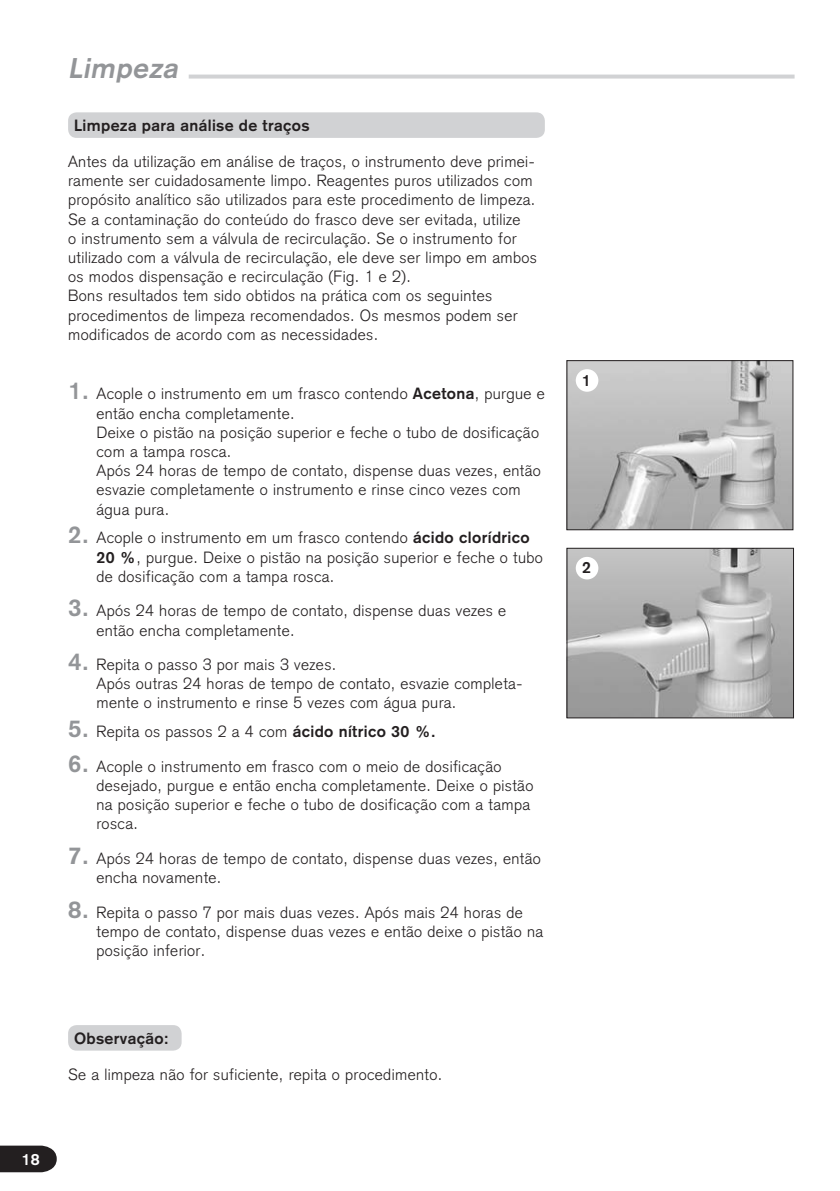
<style>
.page{position:relative;width:840px;height:1191px;background:#fff}
.page>*{position:absolute;margin:0;border:0;box-sizing:border-box;transform-origin:0 0}
.t1{font:italic 700 28px "Akzidenz Grotesk";color:#939598}
.t2{font:300 16px/19.2px "Akzidenz Grotesk";letter-spacing:.025em;color:#231f20}
.t3{font:700 16px "Akzidenz Grotesk";letter-spacing:.025em;color:#231f20}
.t4{font:700 16px "Akzidenz Grotesk";color:#fff}
.s1{font-weight:700;font-size:24px;color:#939598}
.s2{font-weight:700}
</style>
<div class="page">
<img style="left:568px;top:362px;width:223px;height:166px">
<div style="left:566px;top:360px;width:227px;height:170px;border:1px solid #231f20"></div>
<div style="left:575px;top:369px;width:23px;height:23px;background:#fff;border-radius:50%"></div>
<img style="left:568px;top:550px;width:223px;height:166px">
<div style="left:566px;top:548px;width:227px;height:170px;border:1px solid #231f20"></div>
<div style="left:575px;top:557px;width:23px;height:22px;background:#fff;border-radius:50%"></div>
<svg style="left:0;top:1145px;width:57px;height:27px;background:#353132"></svg>
<svg style="left:189px;top:75px;width:605px;height:4px;background:#d6d6d8"></svg>
<div style="left:68px;top:112px;width:476px;height:26px;background:#d1d2d4;border-radius:9px"></div>
<div style="left:68px;top:1025px;width:113px;height:25px;background:#d1d2d4;border-radius:9px"></div>
<h1 class="t1" style="left:68px;top:52px;width:117px">Limpeza</h1>
<p class="t3" style="left:74px;top:116px;width:237px">Limpeza para análise de traços</p>
<p class="t2" style="left:68px;top:152px;width:470px">Antes da utilização em análise de traços, o instrumento deve primei&shy;ramente ser cuidadosamente limpo. Reagentes puros utilizados com propósito analítico são utilizados para este procedimento de limpeza.<br>Se a contaminação do conteúdo do frasco deve ser evitada, utilize<br>o instrumento sem a válvula de recirculação. Se o instrumento for utilizado com a válvula de recirculação, ele deve ser limpo em ambos os modos dispensação e recirculação (Fig. 1 e 2).<br>Bons resultados tem sido obtidos na prática com os seguintes procedimentos de limpeza recomendados. Os mesmos podem ser modificados de acordo com as necessidades.</p>
<p class="t2" style="left:96px;top:384px;width:449px;text-indent:-28px"><span class="s1">1.</span> Acople o instrumento em um frasco contendo <span class="s2">Acetona</span>, purgue e então encha completamente.<br>Deixe o pistão na posição superior e feche o tubo de dosificação com a tampa rosca.<br>Após 24 horas de tempo de contato, dispense duas vezes, então esvazie completamente o instrumento e rinse cinco vezes com água pura.</p>
<p class="t2" style="left:96px;top:528px;width:447px;text-indent:-28px"><span class="s1">2.</span> Acople o instrumento em um frasco contendo <span class="s2">ácido clorídrico<br>20 %</span>, purgue. Deixe o pistão na posição superior e feche o tubo de dosificação com a tampa rosca.</p>
<p class="t2" style="left:96px;top:601px;width:411px;text-indent:-28px"><span class="s1">3.</span> Após 24 horas de tempo de contato, dispense duas vezes e então encha completamente.</p>
<p class="t2" style="left:96px;top:655px;width:427px;text-indent:-28px"><span class="s1">4.</span> Repita o passo 3 por mais 3 vezes.<br>Após outras 24 horas de tempo de contato, esvazie completa&shy;mente o instrumento e rinse 5 vezes com água pura.</p>
<p class="t2" style="left:68px;top:722px;width:369px"><span class="s1">5.</span> Repita os passos 2 a 4 com <span class="s2">ácido nítrico 30 %.</span></p>
<p class="t2" style="left:96px;top:756px;width:438px;text-indent:-28px"><span class="s1">6.</span> Acople o instrumento em frasco com o meio de dosificação desejado, purgue e então encha completamente. Deixe o pistão na posição superior e feche o tubo de dosificação com a tampa rosca.</p>
<p class="t2" style="left:96px;top:848px;width:445px;text-indent:-28px"><span class="s1">7.</span> Após 24 horas de tempo de contato, dispense duas vezes, então encha novamente.</p>
<p class="t2" style="left:96px;top:902px;width:448px;text-indent:-28px"><span class="s1">8.</span> Repita o passo 7 por mais duas vezes. Após mais 24 horas de tempo de contato, dispense duas vezes e então deixe o pistão na posição inferior.</p>
<p class="t4" style="left:21px;top:1150px;width:20px">18</p>
<p class="t3" style="left:74px;top:1029px;width:96px">Observação:</p>
<p class="t2" style="left:68px;top:1064px;width:375px">Se a limpeza não for suficiente, repita o procedimento.</p>
<p class="t3" style="left:581px;top:371px;width:10px">1</p>
<p class="t3" style="left:581px;top:558px;width:10px">2</p>
</div>
